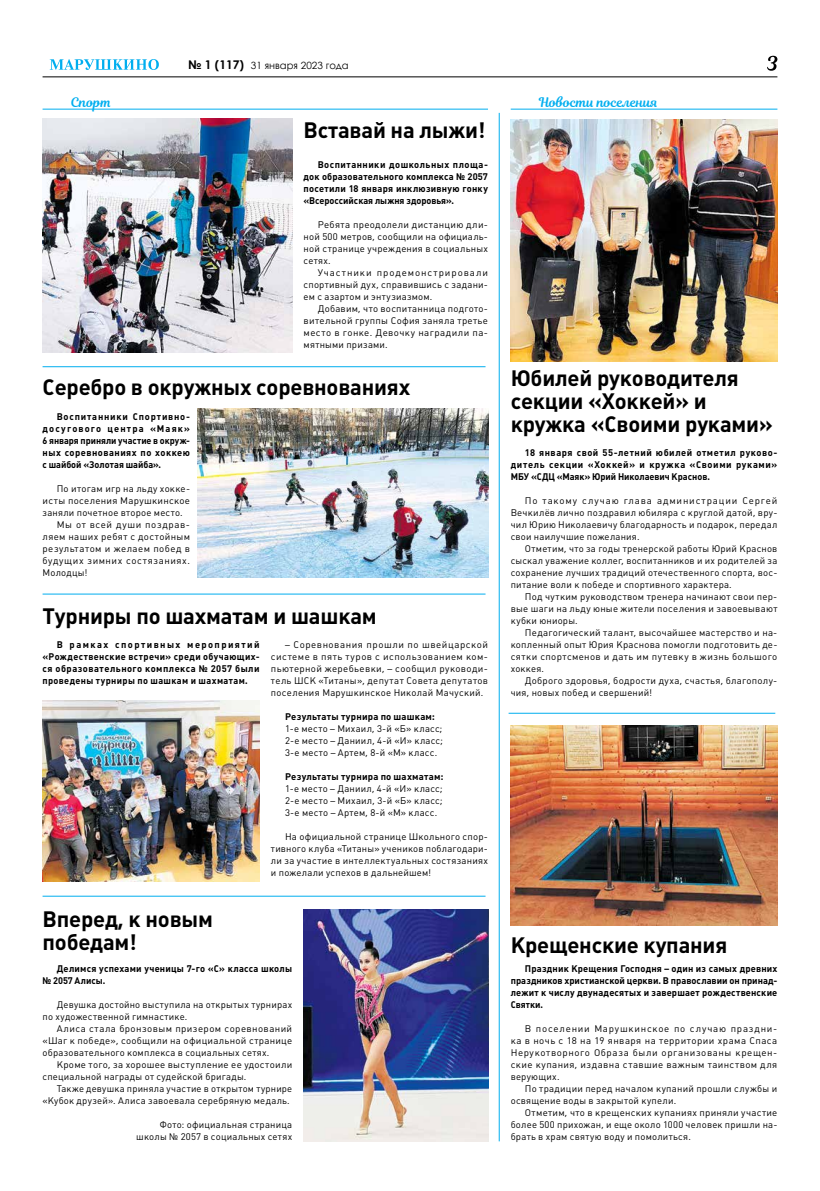
<style>
.page{position:relative;width:820px;height:1191px;background:#fff}
.page>*{position:absolute;margin:0;border:0;box-sizing:border-box;transform-origin:0 0}
.t1{font:700 22px/23px "Plumb C";letter-spacing:-.01em;color:#000}
.t2{font:13px "Magnolia Script";color:#00aeef}
.t3{font:10px "Century Gothic";color:#000}
.t4{font:9.5px/12px "Plumb C";letter-spacing:.025em;color:#000;text-align:justify}
.t5{font:700 9.5px/12px "Plumb C";letter-spacing:.02em;color:#000;text-align:justify}
.t6{font:9.5px "Plumb C";letter-spacing:.06em;color:#000}
.t7{font:9.5px "Plumb C";letter-spacing:.045em;color:#000}
.s1{font-weight:700;font-size:12px}
</style>
<div class="page">
<hr style="left:43px;top:76px;width:734px;height:1px;background:#000">
<svg style="left:50px;top:59px;width:109px;height:11px"></svg>
<svg style="left:767px;top:56px;width:10px;height:15px"></svg>
<hr style="left:43px;top:109px;width:445px;height:1px;background:#00aeef">
<img style="left:510px;top:725px;width:267px;height:200px">
<img style="left:510px;top:119px;width:267px;height:242px">
<hr style="left:510px;top:109px;width:267px;height:1px;background:#00aeef">
<img style="left:43px;top:118px;width:249px;height:235px">
<img style="left:197px;top:409px;width:291px;height:169px">
<img style="left:43px;top:701px;width:216px;height:180px">
<img style="left:303px;top:909px;width:185px;height:232px">
<hr style="left:43px;top:366px;width:442px;height:1px;background:#00aeef">
<hr style="left:43px;top:593px;width:442px;height:1px;background:#00aeef">
<hr style="left:43px;top:895px;width:442px;height:1px;background:#00aeef">
<hr style="left:498px;top:113px;width:1px;height:1028px;background:#00aeef">
<hr style="left:508px;top:712px;width:267px;height:1px;background:#00aeef">
<h2 class="t2" style="left:71px;top:93px;width:42px">Спорт</h2>
<p class="t3" style="left:188px;top:58px;width:162px"><span class="s1">№ 1 (117)</span> 31 января 2023 года</p>
<h1 class="t1" style="left:303px;top:119px;width:183px">Вставай на лыжи!</h1>
<p class="t5" style="left:303px;top:159px;width:186px;text-indent:14px">Воспитанники дошкольных площа&shy;док образовательного комплекса № 2057 посетили 18 января инклюзивную гонку «Всероссийская лыжня здоровья».</p>
<p class="t4" style="left:303px;top:219px;width:186px;text-indent:14px">Ребята преодолели дистанцию дли&shy;ной 500 метров, сообщили на официаль&shy;ной странице учреждения в социальных сетях.</p>
<p class="t4" style="left:303px;top:267px;width:186px;text-indent:14px">Участники продемонстрировали спортивный дух, справившись с задани&shy;ем с азартом и энтузиазмом.</p>
<p class="t4" style="left:303px;top:303px;width:186px;text-indent:14px">Добавим, что воспитанница подгото&shy;вительной группы София заняла третье место в гонке. Девочку наградили па&shy;мятными призами.</p>
<h1 class="t1" style="left:43px;top:375px;width:369px">Серебро в окружных соревнованиях</h1>
<p class="t5" style="left:43px;top:411px;width:149px;text-indent:14px">Воспитанники Спортивно&shy;досугового центра «Маяк» 6 января приняли участие в окруж&shy;ных соревнованиях по хоккею с шайбой «Золотая шайба».</p>
<p class="t4" style="left:57px;top:483px;width:132px">По итогам игр на льду хокке--</p>
<p class="t4" style="left:43px;top:495px;width:149px">исты поселения Марушкинское</p>
<p class="t4" style="left:43px;top:507px;width:142px">заняли почетное второе место.</p>
<p class="t6" style="left:57px;top:519px;width:135px">Мы от всей души поздрав-</p>
<p class="t4" style="left:43px;top:531px;width:149px">ляем наших ребят с достойным</p>
<p class="t7" style="left:43px;top:543px;width:149px">результатом и желаем побед в</p>
<p class="t6" style="left:43px;top:555px;width:149px">будущих зимних состязаниях.</p>
<p class="t4" style="left:43px;top:567px;width:47px">Молодцы!</p>
<h1 class="t1" style="left:43px;top:604px;width:335px">Турниры по шахматам и шашкам</h1>
<p class="t5" style="left:43px;top:639px;width:218px;text-indent:14px">В рамках спортивных мероприятий «Рождественские встречи» среди обучающих&shy;ся образовательного комплекса № 2057 были проведены турниры по шашкам и шахматам.</p>
<p class="t4" style="left:271px;top:639px;width:218px;text-indent:14px">– Соревнования прошли по швейцарской системе в пять туров с использованием ком&shy;пьютерной жеребьевки, – сообщил руководи&shy;тель ШСК «Титаны», депутат Совета депутатов поселения Марушкинское Николай Мачуский.</p>
<p class="t5" style="left:285px;top:711px;width:151px">Результаты турнира по шашкам:</p>
<p class="t4" style="left:285px;top:723px;width:159px">1-е место – Михаил, 3-й «Б» класс; 2-е место – Даниил, 4-й «И» класс; 3-е место – Артем, 8-й «М» класс.</p>
<p class="t5" style="left:285px;top:771px;width:160px">Результаты турнира по шахматам:</p>
<p class="t4" style="left:285px;top:783px;width:159px">1-е место – Даниил, 4-й «И» класс; 2-е место – Михаил, 3-й «Б» класс; 3-е место – Артем, 8-й «М» класс.</p>
<p class="t4" style="left:271px;top:831px;width:218px;text-indent:14px">На официальной странице Школьного спор&shy;тивного клуба «Титаны» учеников поблагодари&shy;ли за участие в интеллектуальных состязаниях и пожелали успехов в дальнейшем!</p>
<h1 class="t1" style="left:43px;top:907px;width:172px">Вперед, к новым победам!</h1>
<p class="t5" style="left:43px;top:963px;width:251px;text-indent:14px">Делимся успехами ученицы 7-го «С» класса школы № 2057 Алисы.</p>
<p class="t4" style="left:43px;top:999px;width:251px;text-indent:14px">Девушка достойно выступила на открытых турнирах по художественной гимнастике.</p>
<p class="t4" style="left:43px;top:1023px;width:251px;text-indent:14px">Алиса стала бронзовым призером соревнований «Шаг к победе», сообщили на официальной странице образовательного комплекса в социальных сетях.</p>
<p class="t4" style="left:43px;top:1059px;width:251px;text-indent:14px">Кроме того, за хорошее выступление ее удостоили специальной награды от судейской бригады.</p>
<p class="t4" style="left:43px;top:1083px;width:251px;text-align:right">Также девушка приняла участие в открытом турнире «Кубок друзей». Алиса завоевала серебряную медаль.</p>
<p class="t4" style="left:136px;top:1119px;width:157px;text-align:right">Фото: официальная страница школы № 2057 в социальных сетях</p>
<h2 class="t2" style="left:539px;top:93px;width:120px">Новости поселения</h2>
<h1 class="t1" style="left:510px;top:367px;width:263px">Юбилей руководителя секции «Хоккей» и кружка «Своими руками»</h1>
<p class="t5" style="left:510px;top:447px;width:268px;text-indent:14px">18 января свой 55-летний юбилей отметил руково&shy;дитель секции «Хоккей» и кружка «Своими руками» МБУ «СДЦ «Маяк» Юрий Николаевич Краснов.</p>
<p class="t4" style="left:510px;top:495px;width:268px;text-indent:14px">По такому случаю глава администрации Сергей Вечкилёв лично поздравил юбиляра с круглой датой, вру&shy;чил Юрию Николаевичу благодарность и подарок, передал свои наилучшие пожелания.</p>
<p class="t4" style="left:510px;top:543px;width:268px;text-indent:14px">Отметим, что за годы тренерской работы Юрий Краснов сыскал уважение коллег, воспитанников и их родителей за сохранение лучших традиций отечественного спорта, вос&shy;питание воли к победе и спортивного характера.</p>
<p class="t4" style="left:510px;top:591px;width:268px;text-indent:14px">Под чутким руководством тренера начинают свои пер&shy;вые шаги на льду юные жители поселения и завоевывают кубки юниоры.</p>
<p class="t4" style="left:510px;top:627px;width:268px;text-indent:14px">Педагогический талант, высочайшее мастерство и на&shy;копленный опыт Юрия Краснова помогли подготовить де&shy;сятки спортсменов и дать им путевку в жизнь большого хоккея.</p>
<p class="t4" style="left:510px;top:675px;width:268px;text-indent:14px">Доброго здоровья, бодрости духа, счастья, благополу&shy;чия, новых побед и свершений!</p>
<h1 class="t1" style="left:510px;top:933px;width:218px">Крещенские купания</h1>
<p class="t5" style="left:510px;top:963px;width:268px;text-indent:14px">Праздник Крещения Господня – один из самых древних праздников христианской церкви. В православии он принад&shy;лежит к числу двунадесятых и завершает рождественские Святки.</p>
<p class="t4" style="left:510px;top:1023px;width:268px;text-indent:14px">В поселении Марушкинское по случаю праздни&shy;ка в ночь с 18 на 19 января на территории храма Спаса Нерукотворного Образа были организованы крещен&shy;ские купания, издавна ставшие важным таинством для верующих.</p>
<p class="t4" style="left:510px;top:1083px;width:268px;text-indent:14px">По традиции перед началом купаний прошли службы и освящение воды в закрытой купели.</p>
<p class="t4" style="left:510px;top:1107px;width:268px;text-indent:14px">Отметим, что в крещенских купаниях приняли участие более 500 прихожан, и еще около 1000 человек пришли на&shy;брать в храм святую воду и помолиться.</p>
</div>
